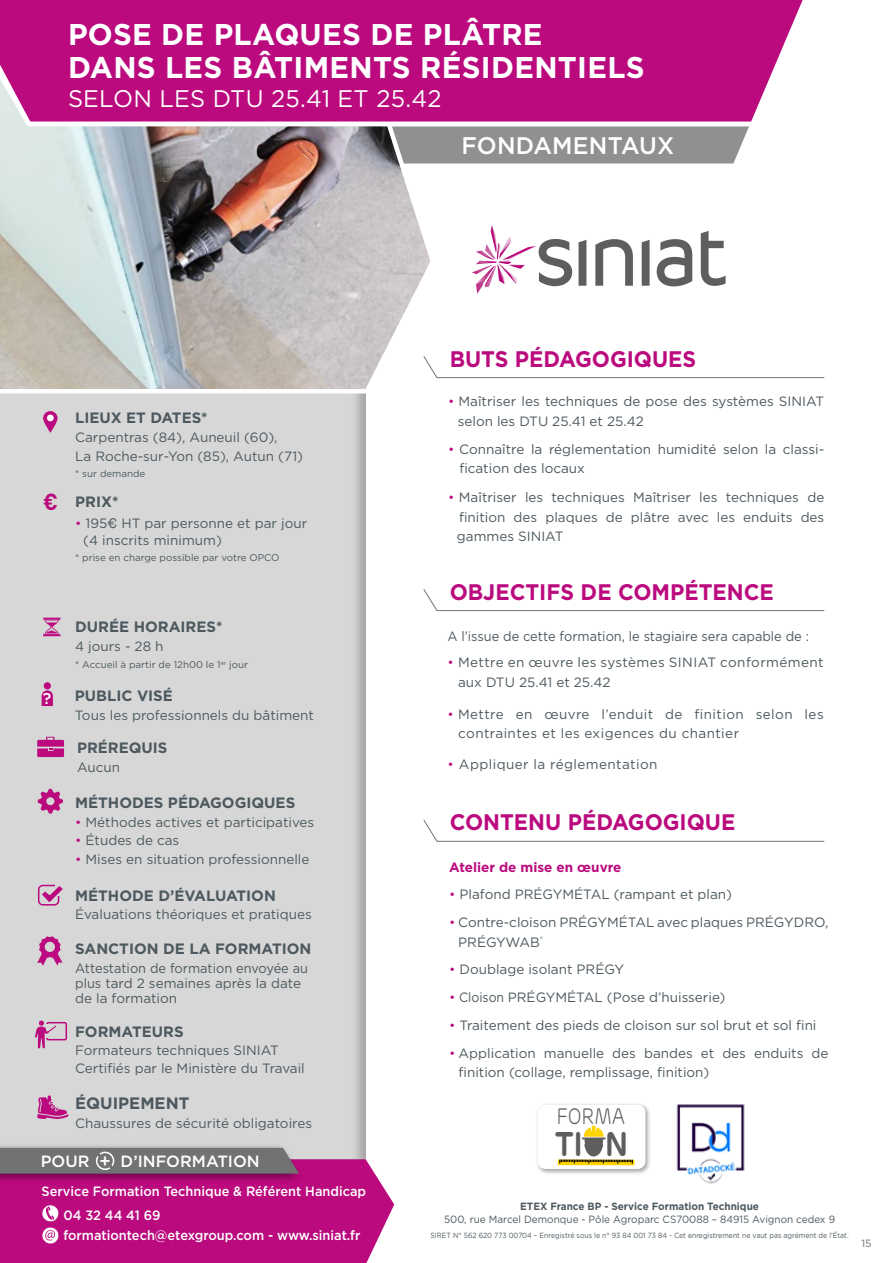
<style>
.page{position:relative;width:893px;height:1263px;background:#fff}
.page>*{position:absolute;margin:0;border:0;box-sizing:border-box;transform-origin:0 0}
.t1{font:600 34.05px "Rubrik";color:#5f5e5e;scale:.88 1}
.t2{font:700 30px/33px "Gotham";letter-spacing:.01em;color:#fff}
.t3{font:24px "Gotham";letter-spacing:.01em;color:#fff}
.t4{font:500 24px "Gotham";letter-spacing:.01em;color:#fff}
.t5{font:700 22.95px "DIN Pro";color:#ba0a7e;scale:.95 1}
.t6{font:700 22.5px "Gotham";color:#ba0a7e;scale:.95 1}
.t7{font:300 22.35px "Rubrik";color:#5f5e5e;scale:.85 1}
.t8{font:500 21px "Futura PT";color:#fff}
.t9{font:700 16.5px "Gotham";color:#4d595f}
.t10{font:500 16.2px "Gotham";color:#fff}
.t11{font:500 15.75px "Gotham";color:#fff}
.t12{font:700 15px "Gotham";color:#4d595f}
.t13{font:13.5px/19.5px "Gotham";color:#4d595f}
.t14{font:13.5px/19.5px "Gotham";letter-spacing:.03em;color:#4d595f}
.t15{font:13.5px/15px "Gotham";color:#4d595f;scale:.95 1}
.t16{font:500 13.5px/20.2px "Gotham";color:#fff;scale:.95 1}
.t17{font:13.5px "Gotham";color:#4d595f;scale:.91 1}
.t18{font:700 13.5px "Gotham";color:#ba0a7e}
.t19{font:10.5px "Gotham";color:#4d595f;scale:.95 1}
.t20{font:700 10.5px "Gotham";color:#4d595f;scale:.95 1}
.t21{font:10.5px "Gotham";color:#727272}
.t22{font:9.75px "Gotham";color:#4d595f}
.t23{font:7.5px "Gotham";color:#4d595f;scale:.92 1}
.s1{font-weight:300;color:#ba0a7e}
.s2{font-family:"Helvetica"}
</style>
<div class="page">
<div style="left:0;top:0;width:368px;height:1263px;background:#d7d7d7"></div>
<svg style="left:0;top:128px;width:438px;height:268px"></svg>
<div style="left:0;top:1142px;width:303px;height:42px;background:#000;opacity:.49"></div>
<svg style="left:0;top:1148px;width:394px;height:115px"></svg>
<svg style="left:0;top:0;width:350px;height:128px"></svg>
<svg style="left:350px;top:0;width:453px;height:172px"></svg>
<svg style="left:43px;top:618px;width:17px;height:18px"></svg>
<svg style="left:37px;top:737px;width:27px;height:20px"></svg>
<svg style="left:38px;top:789px;width:25px;height:24px"></svg>
<div style="left:44px;top:682px;width:7px;height:7px;background:#ba0a7e;border-radius:50%"></div>
<svg style="left:42px;top:690px;width:11px;height:16px"></svg>
<svg style="left:37px;top:936px;width:26px;height:30px"></svg>
<div style="left:45px;top:942px;width:10px;height:10px;background:#d7d7d7;border-radius:50%"></div>
<svg style="left:37px;top:1095px;width:32px;height:24px"></svg>
<div style="left:38px;top:885px;width:21px;height:20px;border:2px solid #ba0a7e;border-radius:4px"></div>
<div style="left:56px;top:884px;width:7px;height:12px;background:#d7d7d7"></div>
<svg style="left:42px;top:886px;width:21px;height:16px"></svg>
<div style="left:46px;top:1022px;width:21px;height:18px;border:2px solid #ba0a7e;border-radius:2px"></div>
<svg style="left:35px;top:1020px;width:23px;height:28px"></svg>
<svg style="left:43px;top:411px;width:15px;height:22px"></svg>
<div style="left:47px;top:415px;width:7px;height:6px;background:#fff;border-radius:50%"></div>
<svg style="left:423px;top:355px;width:402px;height:23px"></svg>
<svg style="left:423px;top:589px;width:402px;height:22px"></svg>
<svg style="left:423px;top:820px;width:402px;height:22px"></svg>
<svg style="left:657px;top:239px;width:35px;height:47px"></svg>
<svg style="left:579px;top:240px;width:7px;height:46px"></svg>
<svg style="left:595px;top:239px;width:38px;height:47px"></svg>
<svg style="left:642px;top:240px;width:8px;height:46px"></svg>
<svg style="left:701px;top:231px;width:25px;height:55px"></svg>
<svg style="left:472px;top:225px;width:100px;height:69px"></svg>
<div style="left:536px;top:1102px;width:116px;height:73px;background:#000;opacity:.35"></div>
<div style="left:538px;top:1105px;width:107px;height:64px;background:#fff;border-radius:8px"></div>
<svg style="left:558px;top:1159px;width:76px;height:6px"></svg>
<svg style="left:560px;top:1125px;width:73px;height:38px"></svg>
<img style="left:676px;top:1104px;width:69px;height:80px">
<h2 class="t2" style="left:68px;top:18px;width:578px">POSE DE PLAQUES DE PLÂTRE<br>DANS LES BÂTIMENTS RÉSIDENTIELS</h2>
<h3 class="t3" style="left:68px;top:83px;width:375px">SELON LES DTU 25.41 ET 25.42</h3>
<h3 class="t4" style="left:461px;top:130px;width:214px">FONDAMENTAUX</h3>
<h3 class="t5" style="left:43px;top:482px;width:17px">€</h3>
<p class="t12" style="left:75px;top:408px;width:134px">LIEUX ET DATES*</p>
<p class="t13" style="left:75px;top:428px;width:229px;line-height:18.8px">Carpentras (84), Auneuil (60),<br>La Roche-sur-Yon (85), Autun (71)</p>
<p class="t22" style="left:75px;top:467px;width:72px">* sur demande</p>
<p class="t12" style="left:75px;top:492px;width:45px">PRIX*</p>
<p class="t13" style="left:83px;top:515px;width:225px;line-height:16.5px;text-indent:-8px"><span class="s1">•</span> 195<span class="s2">€</span> HT par personne et par jour (4 inscrits minimum)</p>
<p class="t22" style="left:75px;top:551px;width:206px">* prise en charge possible par votre OPCO</p>
<p class="t11" style="left:43px;top:688px;width:10px">?</p>
<p class="t12" style="left:75px;top:617px;width:149px">DURÉE HORAIRES*</p>
<p class="t13" style="left:75px;top:636px;width:90px">4 jours - 28 h</p>
<p class="t22" style="left:75px;top:658px;width:174px">* Accueil à partir de 12h00 le 1<sup>er</sup> jour</p>
<p class="t12" style="left:75px;top:686px;width:100px">PUBLIC VISÉ</p>
<p class="t13" style="left:75px;top:705px;width:241px">Tous les professionnels du bâtiment</p>
<p class="t12" style="left:77px;top:738px;width:92px">PRÉREQUIS</p>
<p class="t13" style="left:77px;top:757px;width:45px">Aucun</p>
<p class="t12" style="left:75px;top:792px;width:222px">MÉTHODES PÉDAGOGIQUES</p>
<p class="t13" style="left:75px;top:812px;width:241px"><span class="s1">•</span> Méthodes actives et participatives</p>
<p class="t13" style="left:75px;top:830px;width:106px"><span class="s1">•</span> Études de cas</p>
<p class="t13" style="left:75px;top:849px;width:236px"><span class="s1">•</span> Mises en situation professionnelle</p>
<p class="t12" style="left:75px;top:885px;width:202px">MÉTHODE D’ÉVALUATION</p>
<p class="t13" style="left:75px;top:904px;width:238px">Évaluations théoriques et pratiques</p>
<p class="t12" style="left:75px;top:939px;width:238px">SANCTION DE LA FORMATION</p>
<p class="t15" style="left:75px;top:960px;width:247px">Attestation de formation envoyée au plus tard 2 semaines après la date de la formation</p>
<p class="t12" style="left:75px;top:1021px;width:110px">FORMATEURS</p>
<p class="t13" style="left:75px;top:1042px;width:231px;line-height:17.2px">Formateurs techniques SINIAT<br>Certifiés par le Ministère du Travail</p>
<p class="t9" style="left:75px;top:1092px;width:116px">ÉQUIPEMENT</p>
<p class="t13" style="left:75px;top:1113px;width:238px">Chaussures de sécurité obligatoires</p>
<p class="t10" style="left:41px;top:1150px;width:50px">POUR</p>
<p class="t10" style="left:121px;top:1150px;width:141px">D’INFORMATION</p>
<h3 class="t8" style="left:100px;top:1148px;width:12px">+</h3>
<p class="t16" style="left:42px;top:1181px;width:343px">Service Formation Technique &amp; Référent Handicap</p>
<p class="t16" style="left:63px;top:1205px;width:314px">04 32 44 41 69 formationtech@etexgroup.com - www.siniat.fr</p>
<h3 class="t6" style="left:450px;top:345px;width:261px">BUTS PÉDAGOGIQUES</h3>
<p class="t13" style="left:458px;top:392px;width:368px;text-indent:-10px"><span class="s1">•</span> Maîtriser les techniques de pose des systèmes SINIAT selon les DTU 25.41 et 25.42</p>
<p class="t13" style="left:459px;top:439px;width:366px;text-indent:-11px"><span class="s1">•</span> Connaître la réglementation humidité selon la classi&shy;fication des locaux</p>
<p class="t13" style="left:457px;top:488px;width:369px;text-align:justify;text-indent:-9px"><span class="s1">•</span> Maîtriser les techniques Maîtriser les techniques de finition des plaques de plâtre avec les enduits des gammes SINIAT</p>
<h3 class="t6" style="left:450px;top:577px;width:343px">OBJECTIFS DE COMPÉTENCE</h3>
<p class="t15" style="left:447px;top:628px;width:382px">A l’issue de cette formation, le stagiaire sera capable de :</p>
<p class="t14" style="left:458px;top:652px;width:367px;text-indent:-11px"><span class="s1">•</span> Mettre en œuvre les systèmes SINIAT conformément aux DTU 25.41 et 25.42</p>
<p class="t14" style="left:458px;top:704px;width:367px;text-indent:-11px"><span class="s1">•</span> Mettre en œuvre l’enduit de finition selon les contraintes et les exigences du chantier</p>
<p class="t14" style="left:447px;top:754px;width:212px"><span class="s1">•</span> Appliquer la réglementation</p>
<h3 class="t6" style="left:450px;top:807px;width:302px">CONTENU PÉDAGOGIQUE</h3>
<p class="t18" style="left:449px;top:858px;width:174px">Atelier de mise en œuvre</p>
<p class="t13" style="left:449px;top:884px;width:284px"><span class="s1">•</span> Plafond PRÉGYMÉTAL (rampant et plan)</p>
<p class="t13" style="left:458px;top:912px;width:372px;text-indent:-9px"><span class="s1">•</span> Contre-cloison PRÉGYMÉTAL avec plaques PRÉGYDRO,<br>PRÉGYWAB<sup>®</sup></p>
<p class="t13" style="left:449px;top:959px;width:177px"><span class="s1">•</span> Doublage isolant PRÉGY</p>
<p class="t17" style="left:449px;top:989px;width:305px"><span class="s1">•</span> Cloison PRÉGYMÉTAL (Pose d’huisserie)</p>
<p class="t13" style="left:449px;top:1015px;width:369px"><span class="s1">•</span> Traitement des pieds de cloison sur sol brut et sol fini</p>
<p class="t13" style="left:458px;top:1043px;width:371px;text-indent:-9px"><span class="s1">•</span> Application manuelle des bandes et des enduits de finition (collage, remplissage, finition)</p>
<h3 class="t7" style="left:556px;top:1103px;width:82px">FORMA</h3>
<h1 class="t1" style="left:555px;top:1122px;width:84px">TI N</h1>
<p class="t20" style="left:520px;top:1199px;width:253px">ETEX France BP - Service Formation Technique</p>
<p class="t19" style="left:444px;top:1213px;width:413px">500, rue Marcel Demonque - Pôle Agroparc CS70088 – 84915 Avignon cedex 9</p>
<p class="t23" style="left:430px;top:1231px;width:456px">SIRET N° 562 620 773 00704 – Enregistré sous le n° 93 84 001 73 84 - Cet enregistrement ne vaut pas agrément de l’État.</p>
<p class="t21" style="left:861px;top:1236px;width:12px">15</p>
</div>
